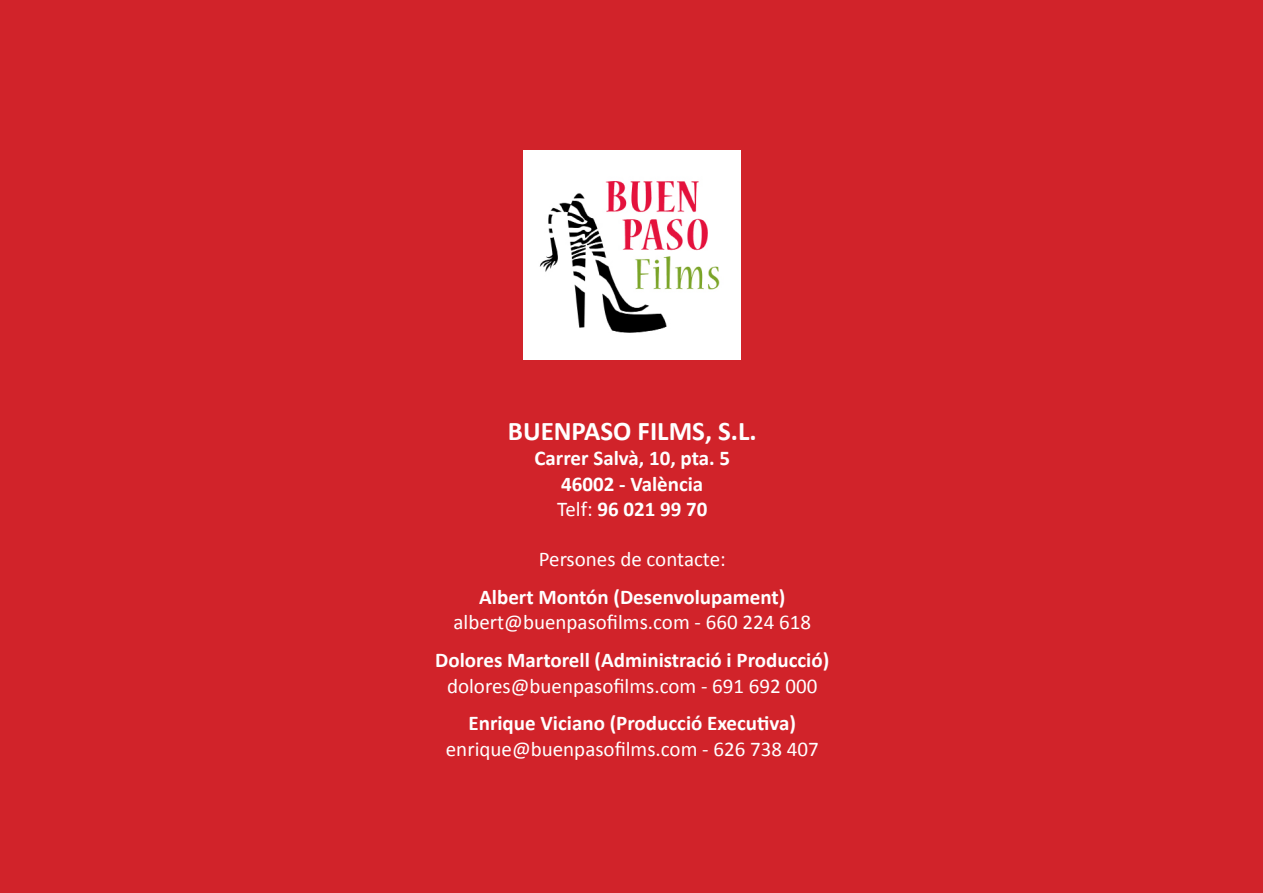
<style>
.page{position:relative;width:1263px;height:893px;background:#fff}
.page>*{position:absolute;margin:0;border:0;box-sizing:border-box;transform-origin:0 0}
.t1{font:700 27px "Calibri";color:#fff}
.t2{font:700 21px "Calibri";color:#fff}
.t3{font:21px "Calibri";color:#fff}
.s1{font-weight:400}
</style>
<div class="page">
<div style="left:1px;top:0;width:1262px;height:892px;background:#d1232a"></div>
<img style="left:524px;top:150px;width:217px;height:210px">
<p class="t1" style="left:508px;top:414px;width:250px">BUENPASO FILMS, S.L.</p>
<p class="t2" style="left:534px;top:445px;width:197px">Carrer Salvà, 10, pta. 5</p>
<p class="t2" style="left:561px;top:470px;width:144px">46002 - València</p>
<p class="t2" style="left:557px;top:495px;width:152px"><span class="s1">Telf:</span> 96 021 99 70</p>
<p class="t3" style="left:539px;top:546px;width:189px">Persones de contacte:</p>
<p class="t2" style="left:479px;top:584px;width:308px">Albert Montón (Desenvolupament)</p>
<p class="t3" style="left:454px;top:609px;width:359px">albert@buenpasofilms.com - 660 224 618</p>
<p class="t2" style="left:435px;top:647px;width:396px">Dolores Martorell (Administració i Producció)</p>
<p class="t3" style="left:447px;top:672px;width:372px">dolores@buenpasofilms.com - 691 692 000</p>
<p class="t2" style="left:468px;top:710px;width:329px">Enrique Viciano (Producció Executiva)</p>
<p class="t3" style="left:446px;top:735px;width:374px">enrique@buenpasofilms.com - 626 738 407</p>
</div>
